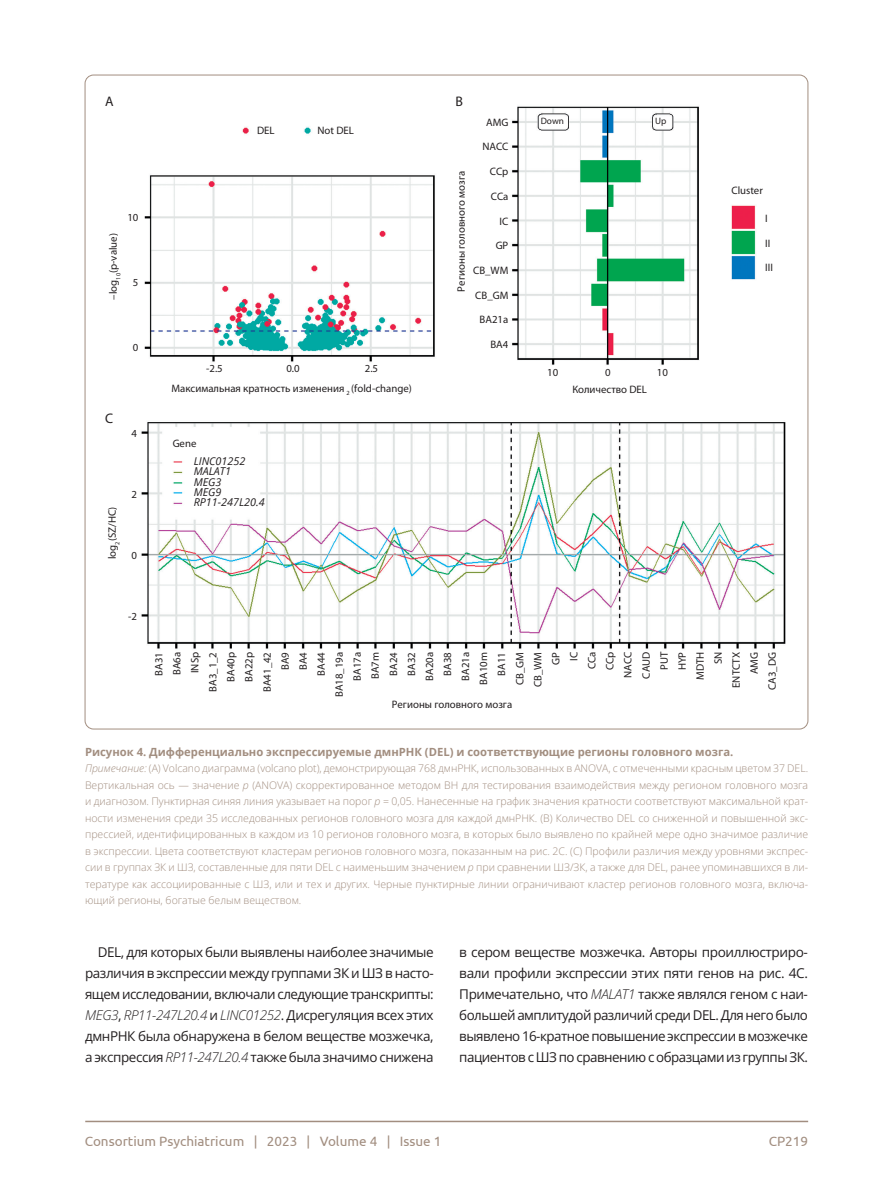
<style>
.page{position:relative;width:893px;height:1191px;background:#fff}
.page>*{position:absolute;margin:0;border:0;box-sizing:border-box;transform-origin:0 0}
.t1{font:13.95px "Myriad Pro";color:#231f20}
.t2{font:13.5px/21px "Open Sans";letter-spacing:-.035em;color:#231f20;text-align:justify}
.t3{font:13.5px "Ubuntu";color:#a28e80}
.t4{font:700 11.25px "Open Sans";color:#a28e80}
.t5{font:10.8px/18px "Myriad Pro";color:#231f20;text-align:right}
.t6{font:italic 10.8px/10.4px "Open Sans";color:#231f20}
.t7{font:300 10.5px/16.5px "Open Sans";color:#a28e80;text-align:justify}
.t8{font:9.3px "Myriad Pro";color:#231f20}
.s1{font-style:italic}
.s2{font-weight:300;font-style:italic}
</style>
<div class="page">
<hr style="left:86px;top:64px;width:721px;height:1px;background:#a28e80">
<hr style="left:85px;top:1120px;width:723px;height:2px;background:#a28e80">
<img style="left:141px;top:106px;width:645px;height:543px">
<h1 class="t1" style="left:105px;top:93px;width:10px">А</h1>
<p class="t5" style="left:104px;top:299px;width:68px;rotate:-90deg">–log<sub>10</sub>(p-value)</p>
<p class="t5" style="left:127px;top:208px;width:13px">10</p>
<p class="t5" style="left:133px;top:273px;width:7px">5</p>
<p class="t5" style="left:133px;top:338px;width:7px">0</p>
<h1 class="t1" style="left:105px;top:409px;width:10px">C</h1>
<p class="t5" style="left:131px;top:424px;width:7px">4</p>
<p class="t5" style="left:103px;top:559px;width:54px;rotate:-90deg">log<sub>2</sub>(SZ/HC)</p>
<p class="t5" style="left:131px;top:485px;width:7px">2</p>
<p class="t5" style="left:131px;top:546px;width:7px">0</p>
<p class="t5" style="left:257px;top:122px;width:19px">DEL</p>
<p class="t5" style="left:317px;top:122px;width:38px">Not DEL</p>
<h1 class="t1" style="left:456px;top:93px;width:9px">B</h1>
<p class="t5" style="left:452px;top:291px;width:122px;rotate:-90deg">Регионы головного мозга</p>
<p class="t5" style="left:486px;top:113px;width:24px">AMG</p>
<p class="t5" style="left:483px;top:138px;width:27px">NACC</p>
<p class="t5" style="left:490px;top:162px;width:20px">CCp</p>
<p class="t5" style="left:491px;top:187px;width:19px">CCa</p>
<p class="t5" style="left:500px;top:212px;width:10px">IC</p>
<p class="t5" style="left:496px;top:236px;width:14px">GP</p>
<p class="t5" style="left:473px;top:261px;width:37px">CB_WM</p>
<p class="t5" style="left:475px;top:286px;width:35px">CB_GM</p>
<p class="t5" style="left:480px;top:310px;width:30px">BA21a</p>
<p class="t5" style="left:490px;top:335px;width:20px">BA4</p>
<p class="t8" style="left:541px;top:115px;width:25px">Down</p>
<p class="t8" style="left:655px;top:115px;width:13px">Up</p>
<p class="t5" style="left:206px;top:360px;width:18px">-2.5</p>
<p class="t5" style="left:286px;top:360px;width:15px">0.0</p>
<p class="t5" style="left:547px;top:363px;width:13px">10</p>
<p class="t5" style="left:605px;top:363px;width:7px">0</p>
<p class="t5" style="left:657px;top:363px;width:13px">10</p>
<p class="t5" style="left:365px;top:360px;width:15px">2.5</p>
<p class="t5" style="left:172px;top:379px;width:242px">Максимальная кратность изменения <sub>2</sub> (fold-change)</p>
<p class="t5" style="left:572px;top:380px;width:76px">Количество DEL</p>
<p class="t5" style="left:173px;top:434px;width:25px">Gene</p>
<p class="t6" style="left:194px;top:455px;width:73px">LINC01252<br>MALAT1<br>MEG3<br>MEG9<br>RP11-247L20.4</p>
<p class="t5" style="left:731px;top:181px;width:33px">Cluster</p>
<p class="t5" style="left:765px;top:209px;width:4px">I</p>
<p class="t5" style="left:765px;top:234px;width:7px">II</p>
<p class="t5" style="left:765px;top:258px;width:9px">III</p>
<p class="t5" style="left:128px;top:607px;width:10px">-2</p>
<p class="t5" style="left:150px;top:697px;width:47px;rotate:-90deg">BA31<br>BA6a<br>INSp<br>BA3_1_2<br>BA40p<br>BA22p<br>BA41_42<br>BA9<br>BA4<br>BA44<br>BA18_19a<br>BA17a<br>BA7m<br>BA24<br>BA32<br>BA20a<br>BA38<br>BA21a<br>BA10m<br>BA11<br>CB_GM<br>CB_WM<br>GP<br>IC<br>CCa<br>CCp<br>NACC<br>CAUD<br>PUT<br>HYP<br>MDTH<br>SN<br>ENTCTX<br>AMG<br>CA3_DG</p>
<p class="t5" style="left:392px;top:695px;width:122px">Регионы головного мозга</p>
<p class="t4" style="left:85px;top:744px;width:650px">Рисунок 4. Дифференциально экспрессируемые дмнРНК (DEL) и соответствующие регионы головного мозга.</p>
<p class="t7" style="left:85px;top:760px;width:725px"><span class="s1">Примечание:</span> (A) Volcano диаграмма (volcano plot), демонстрирующая 768 дмнРНК, использованных в ANOVA, с отмеченными красным цветом 37 DEL.<br>Вертикальная ось — значение <span class="s1">p</span> (ANOVA) скорректированное методом BH для тестирования взаимодействия между регионом головного мозга и диагнозом. Пунктирная синяя линия указывает на порог <span class="s1">p</span> = 0,05. Нанесенные на график значения кратности соответствуют максимальной крат&shy;ности изменения среди 35 исследованных регионов головного мозга для каждой дмнРНК. (B) Количество DEL со сниженной и повышенной экс&shy;прессией, идентифицированных в каждом из 10 регионов головного мозга, в которых было выявлено по крайней мере одно значимое различие в экспрессии. Цвета соответствуют кластерам регионов головного мозга, показанным на рис. 2C. (C) Профили различия между уровнями экспрес&shy;сии в группах ЗК и ШЗ, составленные для пяти DEL с наименьшим значением <span class="s1">p</span> при сравнении ШЗ/ЗК, а также для DEL, ранее упоминавшихся в ли&shy;тературе как ассоциированные с ШЗ, или и тех и других. Черные пунктирные линии ограничивают кластер регионов головного мозга, включа&shy;ющий регионы, богатые белым веществом.</p>
<p class="t2" style="left:85px;top:941px;width:350px;text-indent:13px">DEL, для которых были выявлены наиболее значимые различия в экспрессии между группами ЗК и ШЗ в насто&shy;ящем исследовании, включали следующие транскрипты:<br><span class="s2">MEG3</span>, <span class="s2">RP11-247L20.4</span> и <span class="s2">LINC01252</span>. Дисрегуляция всех этих дмнРНК была обнаружена в белом веществе мозжечка, а экспрессия <span class="s2">RP11-247L20.4</span> также была значимо снижена</p>
<p class="t2" style="left:459px;top:941px;width:350px">в сером веществе мозжечка. Авторы проиллюстриро&shy;вали профили экспрессии этих пяти генов на рис. 4C.<br>Примечательно, что <span class="s2">MALAT1</span> также являлся геном с наи&shy;большей амплитудой различий среди DEL. Для него было выявлено 16-кратное повышение экспрессии в мозжечке пациентов с ШЗ по сравнению с образцами из группы ЗК.</p>
<p class="t3" style="left:85px;top:1133px;width:358px">Consortium Psychiatricum | 2023 | Volume 4 | Issue 1</p>
<p class="t3" style="left:769px;top:1133px;width:41px">CP219</p>
</div>
